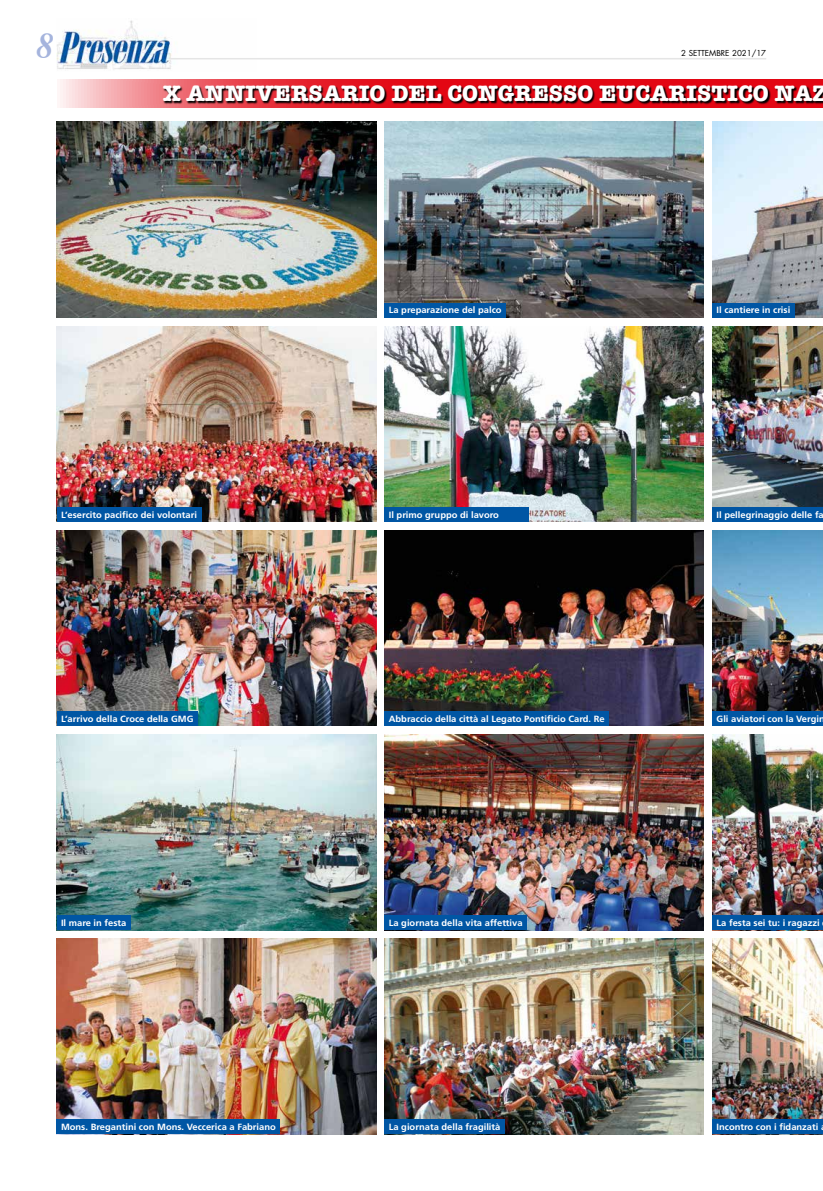
<style>
.page{position:relative;width:823px;height:1191px;background:#fff}
.page>*{position:absolute;margin:0;border:0;box-sizing:border-box;transform-origin:0 0}
.t1{font:italic 700 36px "Times";color:#a5b4dd;scale:.95 1}
.t2{font:700 23px "American Typewriter";color:#fff}
.t3{font:700 9px "Frutiger LT Std";color:#fff;scale:1.04 1}
.t4{font:8px "Futura Std";color:#000}
</style>
<div class="page">
<img style="left:57px;top:20px;width:199px;height:50px">
<hr style="left:170px;top:58px;width:595px;height:1px;background:#e5e5e5">
<svg style="left:60px;top:79px;width:762px;height:29px;background:#ea4751"></svg>
<svg style="left:163px;top:86px;width:659px;height:19px;background:#750b11"></svg>
<img style="left:57px;top:122px;width:319px;height:195px">
<img style="left:712px;top:122px;width:110px;height:195px">
<img style="left:57px;top:326px;width:319px;height:196px">
<img style="left:712px;top:326px;width:110px;height:181px">
<img style="left:57px;top:530px;width:319px;height:196px">
<img style="left:712px;top:530px;width:110px;height:181px">
<img style="left:57px;top:734px;width:319px;height:196px">
<img style="left:712px;top:734px;width:110px;height:181px">
<img style="left:384px;top:122px;width:319px;height:195px">
<img style="left:384px;top:326px;width:319px;height:196px">
<img style="left:384px;top:530px;width:319px;height:196px">
<img style="left:384px;top:734px;width:319px;height:196px">
<img style="left:57px;top:938px;width:319px;height:196px">
<img style="left:712px;top:938px;width:110px;height:181px">
<img style="left:384px;top:938px;width:319px;height:196px">
<div style="left:57px;top:507px;width:144px;height:15px;background:#0056a4"></div>
<div style="left:711px;top:507px;width:111px;height:15px;background:#0056a4"></div>
<div style="left:384px;top:507px;width:145px;height:15px;background:#0056a4"></div>
<div style="left:384px;top:303px;width:121px;height:14px;background:#0056a4"></div>
<div style="left:711px;top:303px;width:83px;height:14px;background:#0056a4"></div>
<div style="left:57px;top:711px;width:140px;height:15px;background:#0056a4"></div>
<div style="left:711px;top:711px;width:111px;height:15px;background:#0056a4"></div>
<div style="left:384px;top:711px;width:224px;height:15px;background:#0056a4"></div>
<div style="left:57px;top:915px;width:74px;height:15px;background:#0056a4"></div>
<div style="left:711px;top:915px;width:111px;height:15px;background:#0056a4"></div>
<div style="left:384px;top:915px;width:142px;height:15px;background:#0056a4"></div>
<div style="left:57px;top:1119px;width:223px;height:15px;background:#0056a4"></div>
<div style="left:711px;top:1119px;width:111px;height:15px;background:#0056a4"></div>
<div style="left:384px;top:1119px;width:120px;height:15px;background:#0056a4"></div>
<h1 class="t1" style="left:37px;top:12px;width:19px">8</h1>
<p class="t4" style="left:681px;top:48px;width:86px">2 SETTEMBRE 2021/17</p>
<h2 class="t2" style="left:163px;top:74px;width:665px">X ANNIVERSARIO DEL CONGRESSO EUCARISTICO NAZ</h2>
<p class="t3" style="left:388px;top:305px;width:110px">La preparazione del palco</p>
<p class="t3" style="left:716px;top:305px;width:72px">Il cantiere in crisi</p>
<p class="t3" style="left:61px;top:509px;width:132px">L’esercito pacifico dei volontari</p>
<p class="t3" style="left:388px;top:509px;width:107px">Il primo gruppo di lavoro</p>
<p class="t3" style="left:716px;top:509px;width:105px">Il pellegrinaggio delle fa</p>
<p class="t3" style="left:61px;top:713px;width:129px">L’arrivo della Croce della GMG</p>
<p class="t3" style="left:388px;top:713px;width:209px">Abbraccio della città al Legato Pontificio Card. Re</p>
<p class="t3" style="left:716px;top:713px;width:106px">Gli aviatori con la Vergin</p>
<p class="t3" style="left:61px;top:917px;width:64px">Il mare in festa</p>
<p class="t3" style="left:388px;top:917px;width:130px">La giornata della vita affettiva</p>
<p class="t3" style="left:716px;top:917px;width:101px">La festa sei tu: i ragazzi</p>
<p class="t3" style="left:61px;top:1121px;width:208px">Mons. Bregantini con Mons. Veccerica a Fabriano</p>
<p class="t3" style="left:388px;top:1121px;width:109px">La giornata della fragilità</p>
<p class="t3" style="left:716px;top:1121px;width:99px">Incontro con i fidanzati</p>
</div>
